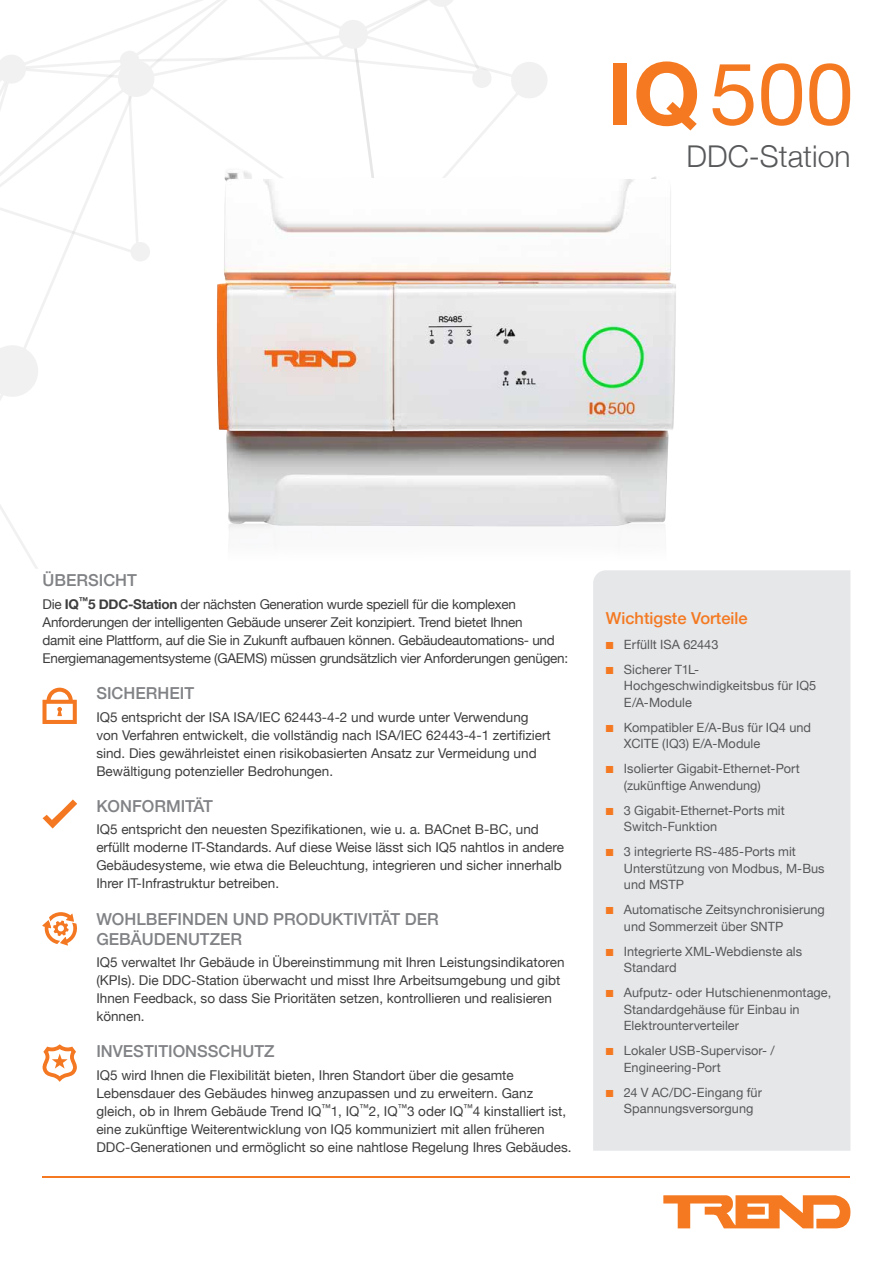
<style>
.page{position:relative;width:893px;height:1263px;background:#fff}
.page>*{position:absolute;margin:0;border:0;box-sizing:border-box;transform-origin:0 0}
.t1{font:86.55px "Helvetica Neue LT Std";color:#f47921}
.t2{font:300 30px "Helvetica Neue";color:#57585a}
.t3{font:500 16.5px/19.5px "Helvetica Neue";color:#808285}
.t4{font:500 16.5px "Helvetica Neue";color:#f47921}
.t5{font:13.5px/18px "Helvetica Neue";color:#3e3e3f}
.t6{font:13.5px/18px "Helvetica Neue";letter-spacing:-.02em;color:#3e3e3f}
.t7{font:12.75px/16.5px "Helvetica Neue";letter-spacing:.005em;color:#57585a}
.s1{font-weight:700}
.s2{color:#f47921}
</style>
<div class="page">
<svg style="left:0;top:0;width:547px;height:569px"></svg>
<div style="left:593px;top:570px;width:257px;height:581px;background:#e6e7e9"></div>
<svg style="left:42px;top:688px;width:35px;height:36px"></svg>
<svg style="left:43px;top:799px;width:34px;height:29px"></svg>
<svg style="left:42px;top:1044px;width:35px;height:38px"></svg>
<svg style="left:663px;top:1195px;width:187px;height:33px"></svg>
<hr style="left:43px;top:1176px;width:807px;height:2px;background:#f47921">
<img style="left:217px;top:167px;width:459px;height:360px">
<img style="left:227px;top:524px;width:440px;height:43px">
<svg style="left:42px;top:912px;width:35px;height:33px"></svg>
<h1 class="t1" style="left:607px;top:42px;width:248px"><span class="s1">IQ</span>500</h1>
<h2 class="t2" style="left:687px;top:132px;width:165px">DDC-Station</h2>
<p class="t3" style="left:43px;top:569px;width:96px">ÜBERSICHT</p>
<p class="t6" style="left:43px;top:596px;width:527px">Die <span class="s1">IQ</span><sup>™</sup><span class="s1">5 DDC-Station</span> der nächsten Generation wurde speziell für die komplexen Anforderungen der intelligenten Gebäude unserer Zeit konzipiert. Trend bietet Ihnen<br>damit eine Plattform, auf die Sie in Zukunft aufbauen können. Gebäudeautomations- und Energiemanagementsysteme (GAEMS) müssen grundsätzlich vier Anforderungen genügen:</p>
<p class="t3" style="left:96px;top:682px;width:99px">SICHERHEIT</p>
<p class="t5" style="left:96px;top:709px;width:456px">IQ5 entspricht der ISA ISA/IEC 62443-4-2 und wurde unter Verwendung von Verfahren entwickelt, die vollständig nach ISA/IEC 62443-4-1 zertifiziert sind. Dies gewährleistet einen risikobasierten Ansatz zur Vermeidung und Bewältigung potenzieller Bedrohungen.</p>
<p class="t3" style="left:96px;top:795px;width:118px">KONFORMITÄT</p>
<p class="t5" style="left:96px;top:821px;width:469px">IQ5 entspricht den neuesten Spezifikationen, wie u. a. BACnet B-BC, und erfüllt moderne IT-Standards. Auf diese Weise lässt sich IQ5 nahtlos in andere Gebäudesysteme, wie etwa die Beleuchtung, integrieren und sicher innerhalb Ihrer IT-Infrastruktur betreiben.</p>
<p class="t3" style="left:96px;top:908px;width:344px">WOHLBEFINDEN UND PRODUKTIVITÄT DER<br>GEBÄUDENUTZER</p>
<p class="t5" style="left:96px;top:954px;width:470px">IQ5 verwaltet Ihr Gebäude in Übereinstimmung mit Ihren Leistungsindikatoren (KPIs). Die DDC-Station überwacht und misst Ihre Arbeitsumgebung und gibt Ihnen Feedback, so dass Sie Prioritäten setzen, kontrollieren und realisieren können.</p>
<p class="t3" style="left:96px;top:1040px;width:180px">INVESTITIONSSCHUTZ</p>
<p class="t5" style="left:96px;top:1066px;width:477px">IQ5 wird Ihnen die Flexibilität bieten, Ihren Standort über die gesamte Lebensdauer des Gebäudes hinweg anzupassen und zu erweitern. Ganz gleich, ob in Ihrem Gebäude Trend IQ<sup>™</sup>1, IQ<sup>™</sup>2, IQ<sup>™</sup>3 oder IQ<sup>™</sup>4 kinstalliert ist, eine zukünftige Weiterentwicklung von IQ5 kommuniziert mit allen früheren DDC-Generationen und ermöglicht so eine nahtlose Regelung Ihres Gebäudes.</p>
<p class="t4" style="left:606px;top:605px;width:143px">Wichtigste Vorteile</p>
<p class="t7" style="left:606px;top:637px;width:114px"><span class="s2">■</span> Erfüllt ISA 62443</p>
<p class="t7" style="left:624px;top:662px;width:194px;text-indent:-18px"><span class="s2">■</span> Sicherer T1L-<br>Hochgeschwindigkeitsbus für IQ5<br>E/A-Module</p>
<p class="t7" style="left:624px;top:720px;width:189px;text-indent:-18px"><span class="s2">■</span> Kompatibler E/A-Bus für IQ4 und<br>XCITE (IQ3) E/A-Module</p>
<p class="t7" style="left:624px;top:761px;width:177px;text-indent:-18px"><span class="s2">■</span> Isolierter Gigabit-Ethernet-Port (zukünftige Anwendung)</p>
<p class="t7" style="left:624px;top:803px;width:162px;text-indent:-18px"><span class="s2">■</span> 3 Gigabit-Ethernet-Ports mit<br>Switch-Funktion</p>
<p class="t7" style="left:624px;top:844px;width:202px;text-indent:-18px"><span class="s2">■</span> 3 integrierte RS-485-Ports mit<br>Unterstützung von Modbus, M-Bus und MSTP</p>
<p class="t7" style="left:624px;top:902px;width:203px;text-indent:-18px"><span class="s2">■</span> Automatische Zeitsynchronisierung und Sommerzeit über SNTP</p>
<p class="t7" style="left:624px;top:944px;width:180px;text-indent:-18px"><span class="s2">■</span> Integrierte XML-Webdienste als<br>Standard</p>
<p class="t7" style="left:624px;top:985px;width:209px;text-indent:-18px"><span class="s2">■</span> Aufputz- oder Hutschienenmontage,<br>Standardgehäuse für Einbau in<br>Elektrounterverteiler</p>
<p class="t7" style="left:624px;top:1043px;width:152px;text-indent:-18px"><span class="s2">■</span> Lokaler USB-Supervisor- /<br>Engineering-Port</p>
<p class="t7" style="left:624px;top:1085px;width:139px;text-indent:-18px"><span class="s2">■</span> 24 V AC/DC-Eingang für<br>Spannungsversorgung</p>
</div>
